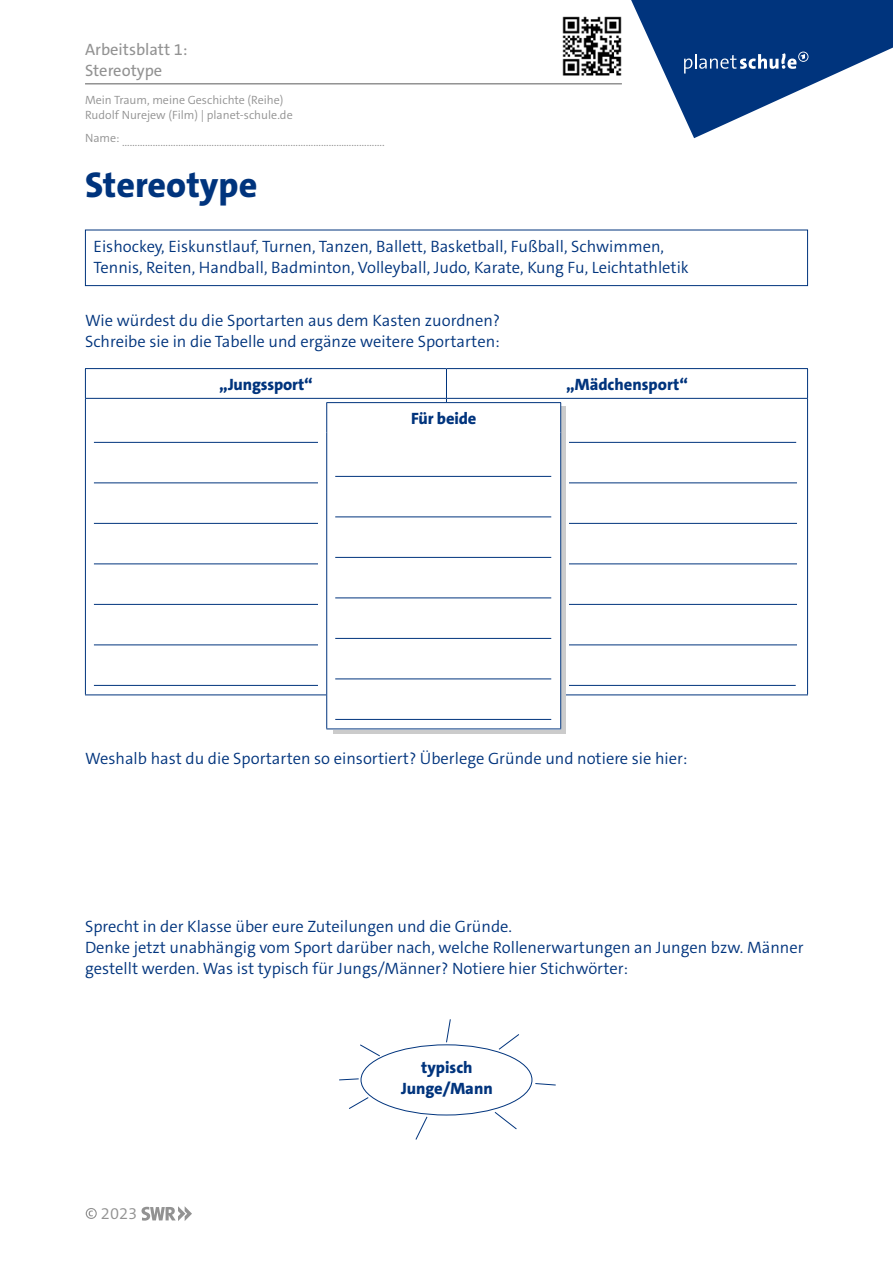
<style>
.page{position:relative;width:893px;height:1263px;background:#fff}
.page>*{position:absolute;margin:0;border:0;box-sizing:border-box;transform-origin:0 0}
.t1{font:800 36px "The Sans C5";color:#00347d}
.t2{font:300 16.5px/21px "The Sans C5";color:#00347d}
.t3{font:800 16.5px/21px "The Sans C5";color:#00347d;text-align:center}
.t4{font:16.5px/21px "The Sans C5";color:#929292}
.t5{font:300 16.5px "The Sans C5";color:#929292}
.t6{font:300 12px/15px "The Sans C5";color:#929292}
</style>
<div class="page">
<svg style="left:631px;top:0;width:262px;height:138px"></svg>
<hr style="left:85px;top:83px;width:537px;height:2px;background:#929292">
<svg style="left:86px;top:1208px;width:11px;height:11px"></svg>
<svg style="left:141px;top:1206px;width:51px;height:15px"></svg>
<img style="left:562px;top:16px;width:60px;height:60px">
<div style="left:85px;top:230px;width:723px;height:56px;border:1px solid #00347d"></div>
<hr style="left:85px;top:368px;width:361px;height:1px;background:#00347d">
<svg style="left:85px;top:369px;width:1px;height:29px"></svg>
<hr style="left:446px;top:368px;width:362px;height:1px;background:#00347d">
<svg style="left:446px;top:369px;width:1px;height:29px"></svg>
<svg style="left:807px;top:369px;width:1px;height:29px"></svg>
<hr style="left:85px;top:398px;width:361px;height:1px;background:#00347d">
<hr style="left:85px;top:399px;width:1px;height:295px;background:#00347d">
<hr style="left:446px;top:398px;width:362px;height:1px;background:#00347d">
<hr style="left:446px;top:399px;width:1px;height:295px;background:#00347d">
<hr style="left:807px;top:399px;width:1px;height:295px;background:#00347d">
<hr style="left:85px;top:694px;width:361px;height:1px;background:#00347d">
<hr style="left:446px;top:694px;width:362px;height:1px;background:#00347d">
<hr style="left:94px;top:442px;width:324px;height:1px;background:#00347d">
<hr style="left:94px;top:482px;width:324px;height:1px;background:#00347d">
<hr style="left:94px;top:523px;width:324px;height:1px;background:#00347d">
<hr style="left:94px;top:563px;width:324px;height:1px;background:#00347d">
<hr style="left:94px;top:604px;width:324px;height:1px;background:#00347d">
<hr style="left:94px;top:644px;width:324px;height:1px;background:#00347d">
<hr style="left:94px;top:685px;width:324px;height:1px;background:#00347d">
<hr style="left:561px;top:442px;width:235px;height:1px;background:#00347d">
<hr style="left:561px;top:482px;width:236px;height:1px;background:#00347d">
<hr style="left:561px;top:523px;width:236px;height:1px;background:#00347d">
<hr style="left:561px;top:563px;width:236px;height:1px;background:#00347d">
<hr style="left:561px;top:604px;width:236px;height:1px;background:#00347d">
<hr style="left:561px;top:644px;width:236px;height:1px;background:#00347d">
<hr style="left:561px;top:685px;width:235px;height:1px;background:#00347d">
<div style="left:318px;top:407px;width:251px;height:285px;background:#fff"></div>
<svg style="left:333px;top:406px;width:233px;height:328px;background:#c5c6c8"></svg>
<div style="left:326px;top:402px;width:235px;height:328px;background:#fff"></div>
<hr style="left:326px;top:402px;width:235px;height:1px;background:#00347d">
<hr style="left:326px;top:432px;width:1px;height:296px;background:#00347d">
<hr style="left:560px;top:432px;width:1px;height:296px;background:#00347d">
<hr style="left:326px;top:728px;width:235px;height:1px;background:#00347d">
<svg style="left:326px;top:403px;width:1px;height:29px"></svg>
<svg style="left:560px;top:403px;width:1px;height:29px"></svg>
<hr style="left:335px;top:476px;width:216px;height:1px;background:#00347d">
<hr style="left:335px;top:516px;width:216px;height:1px;background:#00347d">
<hr style="left:335px;top:557px;width:216px;height:1px;background:#00347d">
<hr style="left:335px;top:597px;width:216px;height:1px;background:#00347d">
<hr style="left:335px;top:638px;width:216px;height:1px;background:#00347d">
<hr style="left:335px;top:678px;width:216px;height:1px;background:#00347d">
<hr style="left:335px;top:719px;width:216px;height:1px;background:#00347d">
<svg style="left:415px;top:1116px;width:13px;height:24px"></svg>
<svg style="left:349px;top:1097px;width:20px;height:12px"></svg>
<svg style="left:339px;top:1078px;width:20px;height:3px"></svg>
<svg style="left:360px;top:1044px;width:20px;height:13px"></svg>
<svg style="left:446px;top:1019px;width:5px;height:24px"></svg>
<svg style="left:498px;top:1034px;width:21px;height:16px"></svg>
<svg style="left:535px;top:1083px;width:21px;height:3px"></svg>
<svg style="left:494px;top:1112px;width:23px;height:18px"></svg>
<p class="t4" style="left:85px;top:39px;width:104px">Arbeitsblatt 1:<br>Stereotype</p>
<p class="t6" style="left:85px;top:93px;width:209px">Mein Traum, meine Geschichte (Reihe)<br>Rudolf Nurejew (Film) | planet-schule.de</p>
<p class="t6" style="left:85px;top:135px;width:301px">Name: .......................................................................................................</p>
<h1 class="t1" style="left:85px;top:161px;width:174px">Stereotype</h1>
<p class="t2" style="left:94px;top:236px;width:597px">Eishockey, Eiskunstlauf, Turnen, Tanzen, Ballett, Basketball, Fußball, Schwimmen,<br>Tennis, Reiten, Handball, Badminton, Volleyball, Judo, Karate, Kung Fu, Leichtathletik</p>
<p class="t2" style="left:85px;top:310px;width:417px">Wie würdest du die Sportarten aus dem Kasten zuordnen?<br>Schreibe sie in die Tabelle und ergänze weitere Sportarten:</p>
<p class="t3" style="left:219px;top:374px;width:95px">„Jungssport“</p>
<p class="t3" style="left:566px;top:374px;width:123px">„Mädchensport“</p>
<p class="t3" style="left:411px;top:408px;width:67px">Für beide</p>
<p class="t2" style="left:85px;top:748px;width:604px">Weshalb hast du die Sportarten so einsortiert? Überlege Gründe und notiere sie hier:</p>
<p class="t2" style="left:85px;top:916px;width:720px">Sprecht in der Klasse über eure Zuteilungen und die Gründe.<br>Denke jetzt unabhängig vom Sport darüber nach, welche Rollenerwartungen an Jungen bzw. Männer gestellt werden. Was ist typisch für Jungs/Männer? Notiere hier Stichwörter:</p>
<p class="t5" style="left:101px;top:1203px;width:38px">2023</p>
<p class="t3" style="left:401px;top:1057px;width:93px">typisch<br>Junge/Mann</p>
</div>
